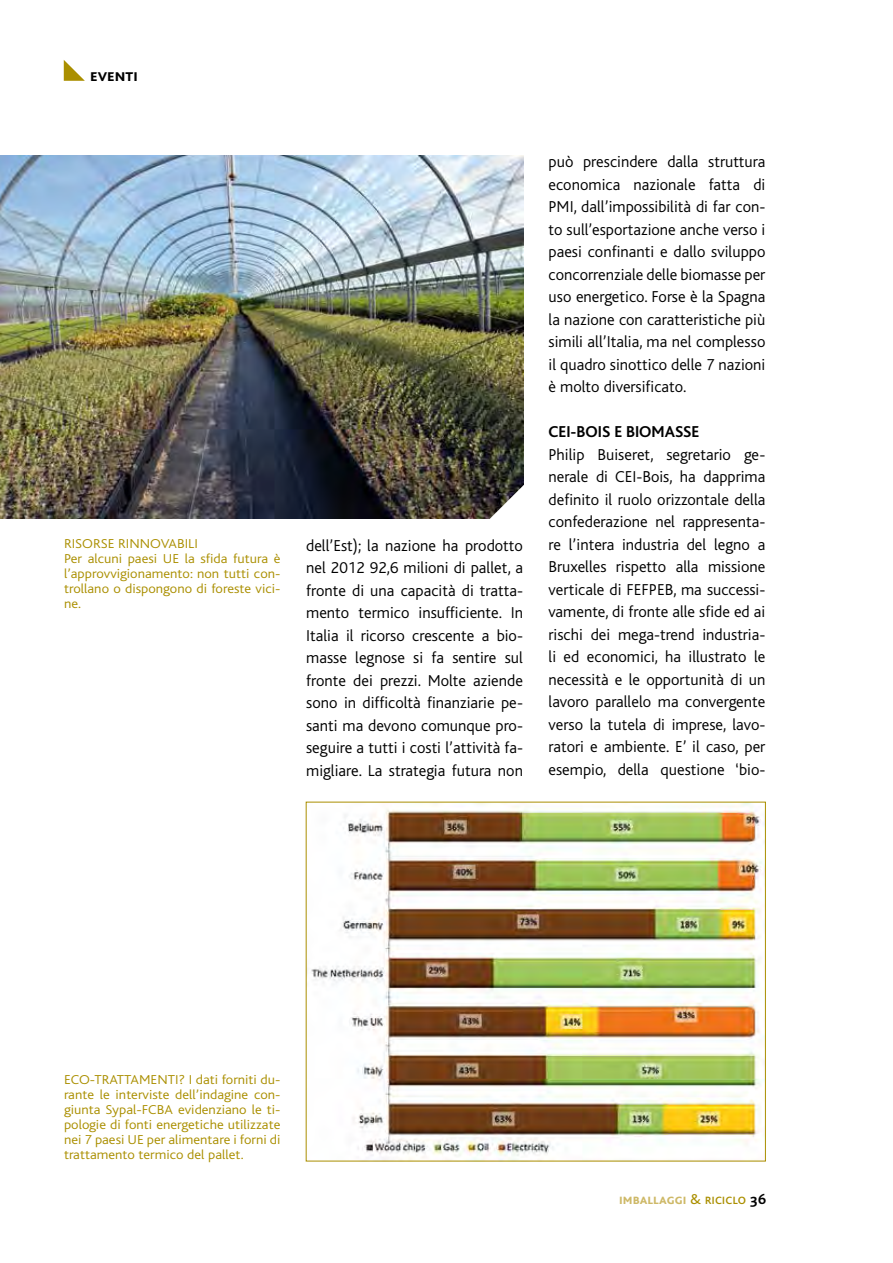
<style>
.page{position:relative;width:893px;height:1263px;background:#fff}
.page>*{position:absolute;margin:0;border:0;box-sizing:border-box;transform-origin:0 0}
.t1{font:700 18px "Bliss Caps";color:#000}
.t2{font:300 16.5px/22.5px "Bliss";color:#000;text-align:justify}
.t3{font:700 16.5px "Bliss";color:#000}
.t4{font:700 15px "Bliss Caps";color:#ceb968}
.t5{font:300 13.5px/15px "Bliss";color:#aa8f00;scale:1.08 1}
.s1{font-weight:400;color:#aa8f00}
.s2{color:#000}
</style>
<div class="page">
<svg style="left:64px;top:60px;width:21px;height:21px"></svg>
<img style="left:0;top:155px;width:523px;height:363px">
<svg style="left:488px;top:483px;width:36px;height:36px"></svg>
<img style="left:311px;top:804px;width:453px;height:355px">
<p class="t1" style="left:90px;top:66px;width:49px">eventi</p>
<p class="t5" style="left:64px;top:537px;width:202px">RISORSE RINNOVABILI<br>Per alcuni paesi UE la sfida futura è l’approvvigionamento: non tutti con&shy;trollano o dispongono di foreste vici&shy;ne.</p>
<p class="t2" style="left:306px;top:534px;width:218px">dell’Est); la nazione ha prodotto nel 2012 92,6 milioni di pallet, a fronte di una capacità di tratta&shy;mento termico insufficiente. In Italia il ricorso crescente a bio&shy;masse legnose si fa sentire sul fronte dei prezzi. Molte aziende sono in difficoltà finanziarie pe&shy;santi ma devono comunque pro&shy;seguire a tutti i costi l’attività fa&shy;migliare. La strategia futura non</p>
<p class="t2" style="left:549px;top:151px;width:218px">può prescindere dalla struttura economica nazionale fatta di PMI, dall’impossibilità di far con&shy;to sull’esportazione anche verso i paesi confinanti e dallo sviluppo concorrenziale delle biomasse per uso energetico. Forse è la Spagna la nazione con caratteristiche più simili all’Italia, ma nel complesso il quadro sinottico delle 7 nazioni è molto diversificato.</p>
<p class="t3" style="left:549px;top:423px;width:152px">CEI-BOIS E BIOMASSE</p>
<p class="t2" style="left:549px;top:443px;width:218px">Philip Buiseret, segretario ge&shy;nerale di CEI-Bois, ha dapprima definito il ruolo orizzontale della confederazione nel rappresenta&shy;re l’intera industria del legno a Bruxelles rispetto alla missione verticale di FEFPEB, ma successi&shy;vamente, di fronte alle sfide ed ai rischi dei mega-trend industria&shy;li ed economici, ha illustrato le necessità e le opportunità di un lavoro parallelo ma convergente verso la tutela di imprese, lavo&shy;ratori e ambiente. E’ il caso, per esempio, della questione ‘bio-</p>
<p class="t5" style="left:64px;top:1073px;width:202px;text-align:justify">ECO-TRATTAMENTI? I dati forniti du&shy;rante le interviste dell’indagine con&shy;giunta Sypal-FCBA evidenziano le ti&shy;pologie di fonti energetiche utilizzate nei 7 paesi UE per alimentare i forni di trattamento termico del pallet.</p>
<p class="t4" style="left:619px;top:1191px;width:148px">imballaggi <span class="s1">&amp; riciclo</span> <span class="s2">36</span></p>
</div>
